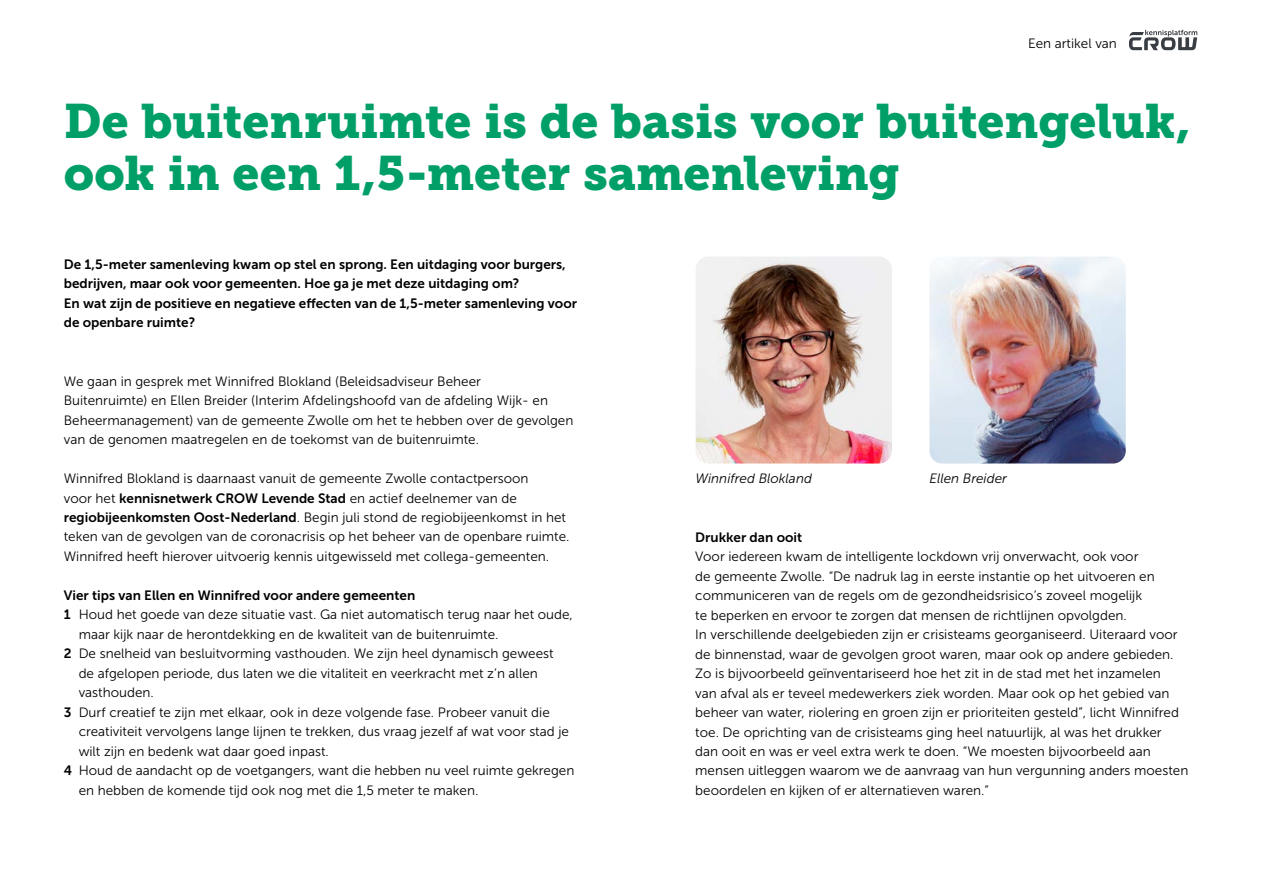
<style>
.page{position:relative;width:1263px;height:893px;background:#fff}
.page>*{position:absolute;margin:0;border:0;box-sizing:border-box;transform-origin:0 0}
.t1{font:48px/52.5px "Museo Slab 900";color:#009f67}
.t2{font:13.5px/19.5px "Museo Sans 300";color:#000}
.t3{font:13.5px/19.5px "Museo Sans 700";color:#000}
.t4{font:italic 13.5px "Museo Sans 300";color:#000}
.s1{font-family:"Museo Sans 700"}
</style>
<div class="page">
<svg style="left:1129px;top:30px;width:68px;height:20px"></svg>
<img style="left:929px;top:257px;width:197px;height:207px">
<img style="left:695px;top:257px;width:197px;height:207px">
<p class="t2" style="left:1028px;top:33px;width:90px">Een artikel van</p>
<h1 class="t1" style="left:64px;top:95px;width:1128px">De buitenruimte is de basis voor buitengeluk, ook in een 1,5-meter samenleving</h1>
<p class="t3" style="left:64px;top:254px;width:515px">De 1,5-meter samenleving kwam op stel en sprong. Een uitdaging voor burgers, bedrijven, maar ook voor gemeenten. Hoe ga je met deze uitdaging om?<br>En wat zijn de positieve en negatieve effecten van de 1,5-meter samenleving voor de openbare ruimte?</p>
<p class="t2" style="left:64px;top:371px;width:511px">We gaan in gesprek met Winnifred Blokland (Beleidsadviseur Beheer<br>Buitenruimte) en Ellen Breider (Interim Afdelingshoofd van de afdeling Wijk- en Beheermanagement) van de gemeente Zwolle om het te hebben over de gevolgen van de genomen maatregelen en de toekomst van de buitenruimte.</p>
<p class="t2" style="left:64px;top:469px;width:507px">Winnifred Blokland is daarnaast vanuit de gemeente Zwolle contactpersoon<br>voor het <span class="s1">kennisnetwerk CROW Levende Stad</span> en actief deelnemer van de <span class="s1">regiobijeenkomsten Oost-Nederland</span>. Begin juli stond de regiobijeenkomst in het teken van de gevolgen van de coronacrisis op het beheer van de openbare ruimte.<br>Winnifred heeft hierover uitvoerig kennis uitgewisseld met collega-gemeenten.</p>
<p class="t3" style="left:64px;top:586px;width:353px">Vier tips van Ellen en Winnifred voor andere gemeenten</p>
<p class="t2" style="left:64px;top:605px;width:511px"><span class="s1">1</span> Houd het goede van deze situatie vast. Ga niet automatisch terug naar het oude,</p>
<p class="t2" style="left:79px;top:625px;width:421px">maar kijk naar de herontdekking en de kwaliteit van de buitenruimte.</p>
<p class="t2" style="left:64px;top:644px;width:491px"><span class="s1">2</span> De snelheid van besluitvorming vasthouden. We zijn heel dynamisch geweest</p>
<p class="t2" style="left:79px;top:664px;width:461px">de afgelopen periode, dus laten we die vitaliteit en veerkracht met z’n allen</p>
<p class="t2" style="left:79px;top:683px;width:77px">vasthouden.</p>
<p class="t2" style="left:64px;top:703px;width:487px"><span class="s1">3</span> Durf creatief te zijn met elkaar, ook in deze volgende fase. Probeer vanuit die</p>
<p class="t2" style="left:79px;top:722px;width:492px">creativiteit vervolgens lange lijnen te trekken, dus vraag jezelf af wat voor stad je</p>
<p class="t2" style="left:79px;top:742px;width:252px">wilt zijn en bedenk wat daar goed inpast.</p>
<p class="t2" style="left:64px;top:761px;width:512px"><span class="s1">4</span> Houd de aandacht op de voetgangers, want die hebben nu veel ruimte gekregen</p>
<p class="t2" style="left:79px;top:781px;width:401px">en hebben de komende tijd ook nog met die 1,5 meter te maken.</p>
<p class="t4" style="left:695px;top:471px;width:118px">Winnifred Blokland</p>
<p class="t4" style="left:929px;top:471px;width:79px">Ellen Breider</p>
<p class="t3" style="left:695px;top:527px;width:108px">Drukker dan ooit</p>
<p class="t2" style="left:695px;top:547px;width:495px">Voor iedereen kwam de intelligente lockdown vrij onverwacht, ook voor<br>de gemeente Zwolle. “De nadruk lag in eerste instantie op het uitvoeren en communiceren van de regels om de gezondheidsrisico’s zoveel mogelijk<br>te beperken en ervoor te zorgen dat mensen de richtlijnen opvolgden.<br>In verschillende deelgebieden zijn er crisisteams georganiseerd. Uiteraard voor de binnenstad, waar de gevolgen groot waren, maar ook op andere gebieden.<br>Zo is bijvoorbeeld geïnventariseerd hoe het zit in de stad met het inzamelen<br>van afval als er teveel medewerkers ziek worden. Maar ook op het gebied van beheer van water, riolering en groen zijn er prioriteiten gesteld”, licht Winnifred toe. De oprichting van de crisisteams ging heel natuurlijk, al was het drukker<br>dan ooit en was er veel extra werk te doen. “We moesten bijvoorbeeld aan mensen uitleggen waarom we de aanvraag van hun vergunning anders moesten beoordelen en kijken of er alternatieven waren.”</p>
</div>
